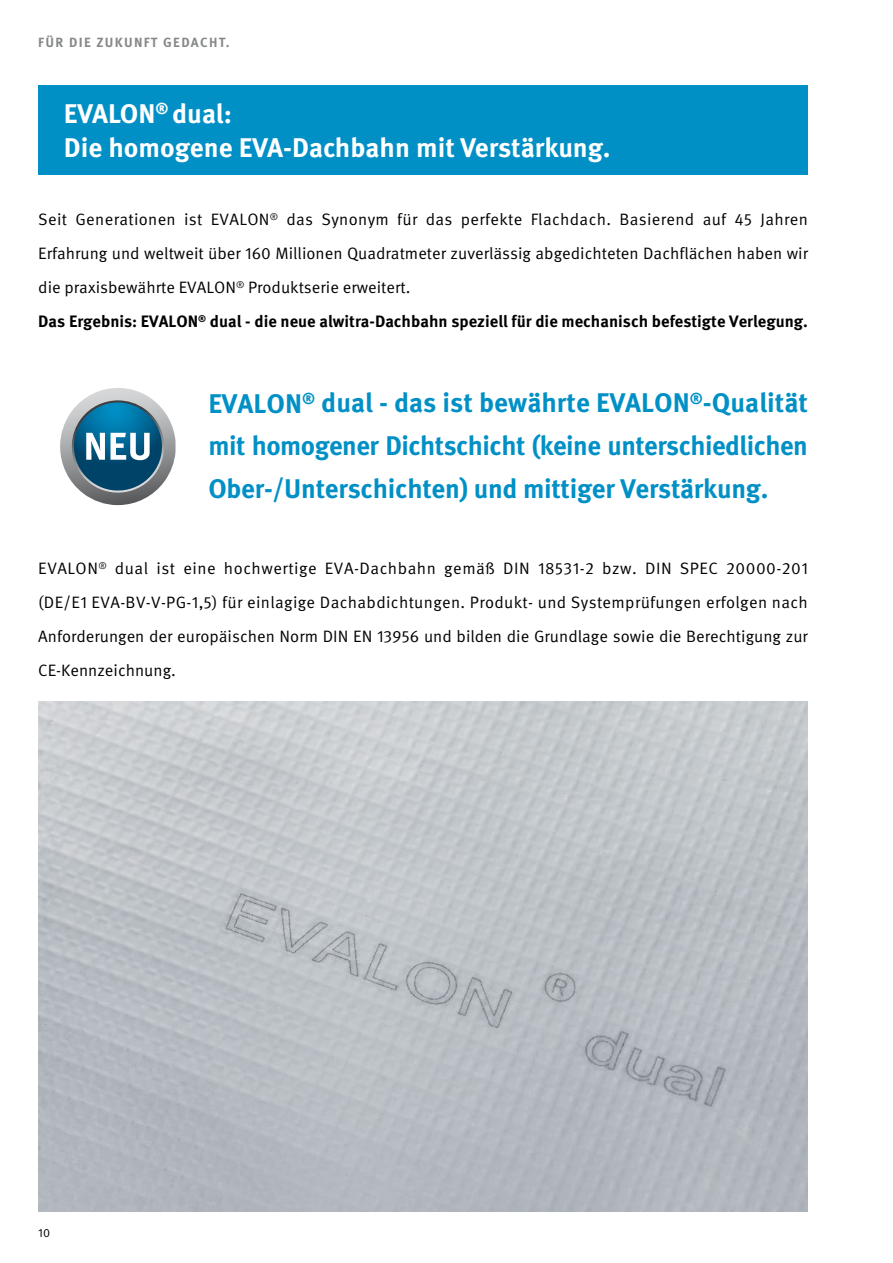
<style>
.page{position:relative;width:893px;height:1263px;background:#fff}
.page>*{position:absolute;margin:0;border:0;box-sizing:border-box;transform-origin:0 0}
.t1{font:700 27px/42.5px "Meta Pro";letter-spacing:-.01em;color:#0090c6;text-align:justify}
.t2{font:700 27px/34px "Meta Pro";color:#fff}
.t3{font:16.5px/34px "Meta Pro";color:#000}
.t4{font:700 13.35px "Meta Pro";letter-spacing:.1em;color:#86888a}
.t5{font:12px "Meta Pro";color:#000}
.s1{font-weight:700}
</style>
<div class="page">
<div style="left:38px;top:85px;width:770px;height:89px;background:#0090c6"></div>
<svg style="left:60px;top:388px;width:116px;height:117px"></svg>
<img style="left:38px;top:702px;width:770px;height:510px">
<p class="t4" style="left:38px;top:34px;width:193px">FÜR DIE ZUKUNFT GEDACHT.</p>
<h1 class="t2" style="left:64px;top:98px;width:548px">EVALON<sup>®</sup> dual:<br>Die homogene EVA-Dachbahn mit Verstärkung.</h1>
<p class="t3" style="left:38px;top:203px;width:771px">Seit Generationen ist EVALON<sup>®</sup> das Synonym für das perfekte Flachdach. Basierend auf 45 Jahren Erfahrung und weltweit über 160 Millionen Quadratmeter zuverlässig abgedichteten Dachflächen haben wir die praxisbewährte EVALON<sup>®</sup> Produktserie erweitert.<br><span class="s1">Das Ergebnis: EVALON</span><sup>®</sup> <span class="s1">dual - die neue alwitra-Dachbahn speziell für die mechanisch befestigte Verlegung.</span></p>
<h1 class="t1" style="left:208px;top:383px;width:601px">EVALON<sup>®</sup> dual - das ist bewährte EVALON<sup>®</sup>-Qualität mit homogener Dichtschicht (keine unterschiedlichen Ober-/Unterschichten) und mittiger Verstärkung.</h1>
<p class="t3" style="left:38px;top:552px;width:771px;text-align:justify">EVALON<sup>®</sup> dual ist eine hochwertige EVA-Dachbahn gemäß DIN 18531-2 bzw. DIN SPEC 20000-201 (DE/E1 EVA-BV-V-PG-1,5) für einlagige Dachabdichtungen. Produkt- und Systemprüfungen erfolgen nach Anforderungen der europäischen Norm DIN EN 13956 und bilden die Grundlage sowie die Berechtigung zur CE-Kennzeichnung.</p>
<p class="t5" style="left:38px;top:1225px;width:14px">10</p>
</div>
